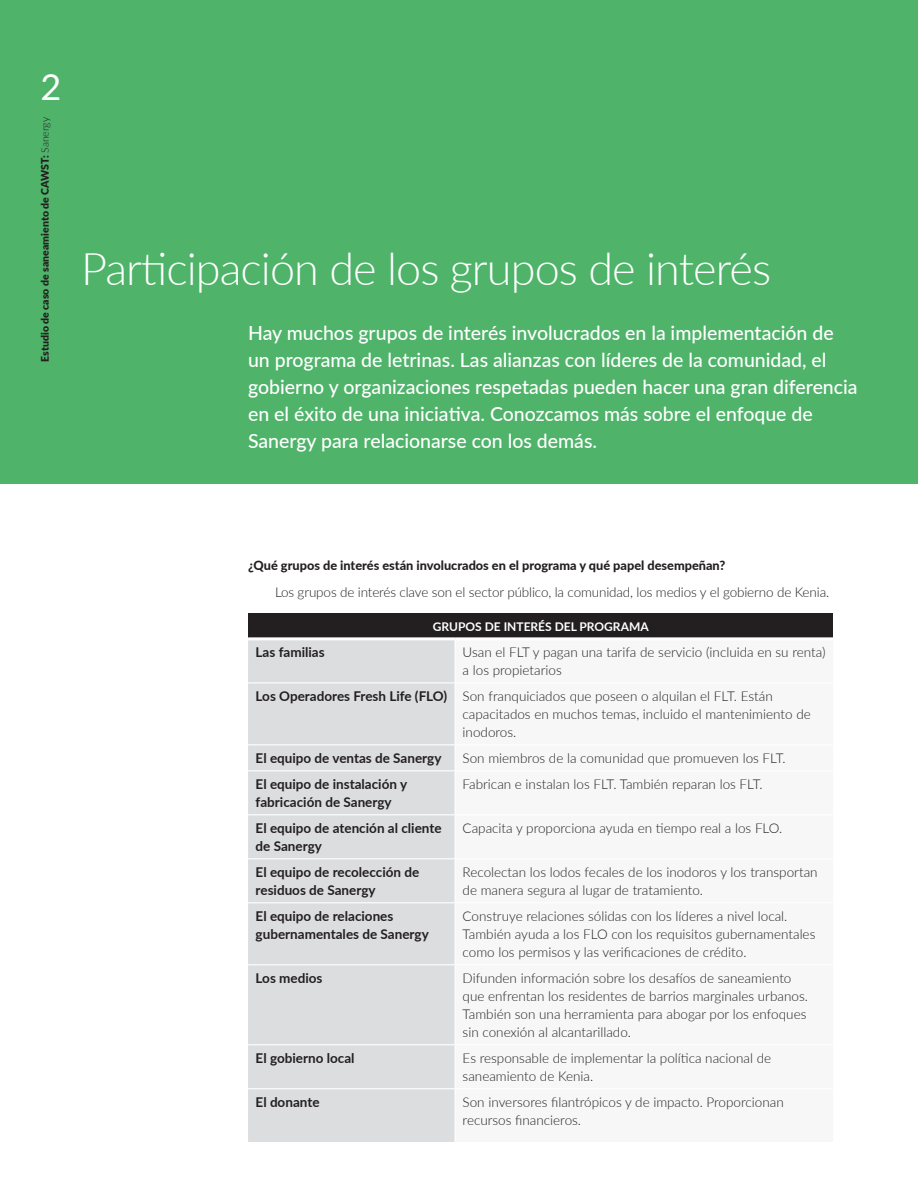
<style>
.page{position:relative;width:918px;height:1188px;background:#fff}
.page>*{position:absolute;margin:0;border:0;box-sizing:border-box;transform-origin:0 0}
.t1{font:300 45px "Lato";letter-spacing:-.02em;color:#fff}
.t2{font:36px "Lato";color:#fff}
.t3{font:500 19.5px/27px "Lato";color:#fff}
.t4{font:300 13.5px/18px "Lato";color:#231f20}
.t5{font:700 13.5px/18px "Lato";color:#231f20}
.t6{font:800 12.75px "Lato";color:#231f20}
.t7{font:700 12px "Lato";color:#fff}
.t8{font:900 10.5px "Lato";color:#231f20}
.s1{font-weight:300}
.s2{font-weight:700}
</style>
<div class="page">
<div style="left:0;top:0;width:918px;height:484px;background:#4fb46a"></div>
<div style="left:248px;top:614px;width:585px;height:25px;background:#231f20"></div>
<div style="left:248px;top:640px;width:207px;height:502px;background:#dcdddf"></div>
<hr style="left:248px;top:682px;width:207px;height:1px;background:#fff">
<hr style="left:248px;top:744px;width:207px;height:1px;background:#fff">
<hr style="left:248px;top:770px;width:207px;height:1px;background:#fff">
<hr style="left:248px;top:814px;width:207px;height:1px;background:#fff">
<hr style="left:248px;top:858px;width:207px;height:1px;background:#fff">
<hr style="left:248px;top:902px;width:207px;height:1px;background:#fff">
<hr style="left:248px;top:964px;width:207px;height:1px;background:#fff">
<hr style="left:248px;top:1044px;width:207px;height:1px;background:#fff">
<hr style="left:248px;top:1088px;width:207px;height:1px;background:#fff">
<hr style="left:248px;top:637px;width:207px;height:3px;background:#fff">
<hr style="left:455px;top:637px;width:378px;height:3px;background:#fff">
<h2 class="t2" style="left:40px;top:61px;width:22px">2</h2>
<p class="t8" style="left:37px;top:362px;width:246px;rotate:-90deg">Estudio de caso de saneamiento de CAWST: <span class="s1">Sanergy</span></p>
<h1 class="t1" style="left:81px;top:237px;width:692px">Participación de los grupos de interés</h1>
<p class="t3" style="left:248px;top:319px;width:611px">Hay muchos grupos de interés involucrados en la implementación de un programa de letrinas. Las alianzas con líderes de la comunidad, el gobierno y organizaciones respetadas pueden hacer una gran diferencia en el éxito de una iniciativa. Conozcamos más sobre el enfoque de Sanergy para relacionarse con los demás.</p>
<p class="t6" style="left:248px;top:556px;width:479px">¿Qué grupos de interés están involucrados en el programa y qué papel desempeñan?</p>
<p class="t4" style="left:275px;top:582px;width:556px">Los grupos de interés clave son el sector público, la comunidad, los medios y el gobierno de Kenia.</p>
<p class="t7" style="left:433px;top:618px;width:217px">GRUPOS DE INTERÉS DEL PROGRAMA</p>
<p class="t5" style="left:256px;top:643px;width:71px">Las familias</p>
<p class="t4" style="left:463px;top:643px;width:364px">Usan el FLT y pagan una tarifa de servicio (incluida en su renta) a los propietarios</p>
<p class="t4" style="left:463px;top:687px;width:350px;text-indent:-207px"><span class="s2">Los Operadores Fresh Life (FLO)</span> Son franquiciados que poseen o alquilan el FLT. Están capacitados en muchos temas, incluido el mantenimiento de inodoros.</p>
<p class="t5" style="left:256px;top:749px;width:187px">El equipo de ventas de Sanergy</p>
<p class="t4" style="left:463px;top:749px;width:325px">Son miembros de la comunidad que promueven los FLT.</p>
<p class="t5" style="left:256px;top:775px;width:153px">El equipo de instalación y fabricación de Sanergy</p>
<p class="t4" style="left:463px;top:775px;width:302px">Fabrican e instalan los FLT. También reparan los FLT.</p>
<p class="t5" style="left:256px;top:819px;width:187px">El equipo de atención al cliente de Sanergy</p>
<p class="t4" style="left:463px;top:819px;width:321px">Capacita y proporciona ayuda en tiempo real a los FLO.</p>
<p class="t5" style="left:256px;top:863px;width:165px">El equipo de recolección de residuos de Sanergy</p>
<p class="t4" style="left:463px;top:863px;width:356px">Recolectan los lodos fecales de los inodoros y los transportan de manera segura al lugar de tratamiento.</p>
<p class="t5" style="left:256px;top:907px;width:175px">El equipo de relaciones gubernamentales de Sanergy</p>
<p class="t4" style="left:463px;top:907px;width:354px">Construye relaciones sólidas con los líderes a nivel local.<br>También ayuda a los FLO con los requisitos gubernamentales como los permisos y las verificaciones de crédito.</p>
<p class="t5" style="left:256px;top:969px;width:68px">Los medios</p>
<p class="t4" style="left:463px;top:969px;width:347px">Difunden información sobre los desafíos de saneamiento que enfrentan los residentes de barrios marginales urbanos.<br>También son una herramienta para abogar por los enfoques sin conexión al alcantarillado.</p>
<p class="t5" style="left:256px;top:1049px;width:100px">El gobierno local</p>
<p class="t4" style="left:463px;top:1049px;width:310px">Es responsable de implementar la política nacional de saneamiento de Kenia.</p>
<p class="t5" style="left:256px;top:1093px;width:65px">El donante</p>
<p class="t4" style="left:463px;top:1093px;width:323px">Son inversores filantrópicos y de impacto. Proporcionan recursos financieros.</p>
</div>
